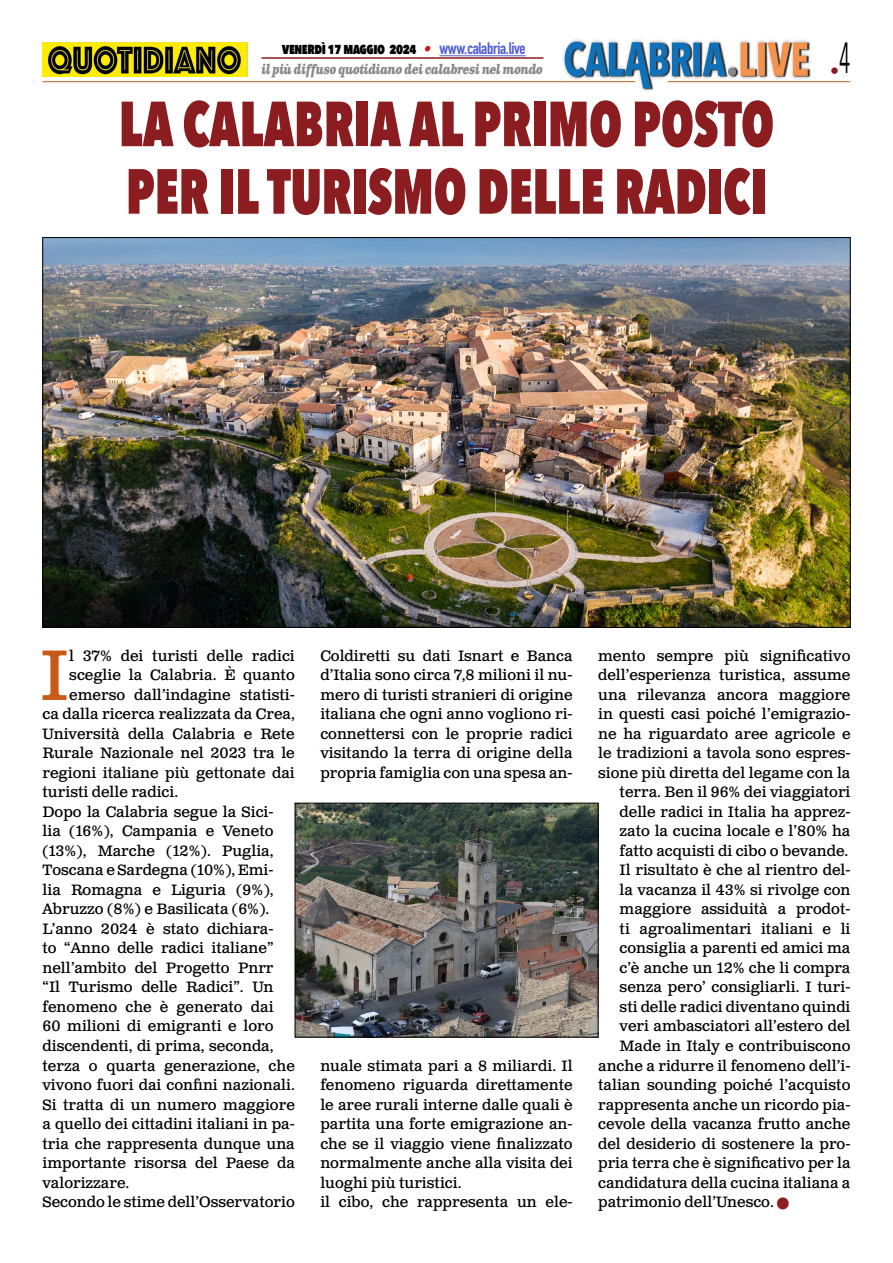
<style>
.page{position:relative;width:893px;height:1263px;background:#fff}
.page>*{position:absolute;margin:0;border:0;box-sizing:border-box;transform-origin:0 0}
.t1{font:71.25px "Clarendon Text Pro";color:#c85a19}
.t2{font:800 63px/67.5px "Avenir Next Condensed";color:#8b1c1f;scale:.81 1}
.t3{font:18px "Avenir Next Condensed";color:#8b1c1f}
.t4{font:15px/19.5px "Clarendon Text Pro";color:#000;text-align:justify}
.t5{font:800 15px "Avenir Next Condensed";letter-spacing:-.03em;color:#000;scale:.9 1}
.t6{font:italic 700 13.5px "Clarendon Text Pro";letter-spacing:-.05em;color:#878787;scale:.79 1}
.s1{font-family:"Clarendon Text Pro";font-weight:700;font-style:italic;color:#ca181a}
.s2{font-family:"DIN Condensed";font-weight:700;font-size:16.5px;color:#4f5cd6}
.s3{color:#8b1c1f}
</style>
<div class="page">
<img style="left:563px;top:39px;width:248px;height:51px">
<hr style="left:43px;top:81px;width:592px;height:1px;background:#c85a19">
<hr style="left:668px;top:81px;width:182px;height:1px;background:#c85a19">
<hr style="left:439px;top:55px;width:87px;height:1px;background:#4f5cd6">
<hr style="left:261px;top:57px;width:282px;height:2px;background:#8b1c1f">
<img style="left:43px;top:42px;width:204px;height:35px">
<img style="left:45px;top:239px;width:803px;height:387px">
<img style="left:297px;top:805px;width:299px;height:230px">
<div style="left:295px;top:803px;width:303px;height:234px;border:1px solid #000"></div>
<p class="t5" style="left:282px;top:39px;width:272px">venerdì 17 maggio 2024 <span class="s1">•</span> <span class="s2">www.calabria.live</span></p>
<p class="t6" style="left:261px;top:61px;width:358px">il più diffuso quotidiano dei calabresi nel mondo</p>
<h2 class="t2" style="left:119px;top:90px;width:810px">LA CALABRIA AL PRIMO POSTO<br>PER IL TURISMO DELLE RADICI</h2>
<p class="t3" style="left:830px;top:55px;width:22px">•<sup>4</sup></p>
<h1 class="t1" style="left:40px;top:632px;width:31px">I</h1>
<p class="t4" style="left:69px;top:647px;width:227px">l 37% dei turisti delle radici</p>
<p class="t4" style="left:69px;top:666px;width:227px">sceglie la Calabria. È quanto</p>
<p class="t4" style="left:69px;top:686px;width:227px">emerso dall’indagine statisti-</p>
<p class="t4" style="left:43px;top:705px;width:254px">ca dalla ricerca realizzata da Crea,</p>
<p class="t4" style="left:43px;top:725px;width:254px">Università della Calabria e Rete</p>
<p class="t4" style="left:43px;top:744px;width:254px">Rurale Nazionale nel 2023 tra le</p>
<p class="t4" style="left:43px;top:764px;width:254px">regioni italiane più gettonate dai</p>
<p class="t4" style="left:43px;top:783px;width:137px">turisti delle radici.</p>
<p class="t4" style="left:43px;top:803px;width:233px">Dopo la Calabria segue la Sici-</p>
<p class="t4" style="left:43px;top:822px;width:233px">lia (16%), Campania e Veneto</p>
<p class="t4" style="left:43px;top:842px;width:233px">(13%), Marche (12%). Puglia,</p>
<p class="t4" style="left:43px;top:861px;width:233px">Toscana e Sardegna (10%), Emi-</p>
<p class="t4" style="left:43px;top:881px;width:233px">lia Romagna e Liguria (9%),</p>
<p class="t4" style="left:43px;top:900px;width:228px">Abruzzo (8%) e Basilicata (6%).</p>
<p class="t4" style="left:43px;top:920px;width:233px">L’anno 2024 è stato dichiara-</p>
<p class="t4" style="left:43px;top:939px;width:233px">to “Anno delle radici italiane”</p>
<p class="t4" style="left:43px;top:959px;width:233px">nell’ambito del Progetto Pnrr</p>
<p class="t4" style="left:43px;top:978px;width:233px">“Il Turismo delle Radici”. Un</p>
<p class="t4" style="left:43px;top:998px;width:233px">fenomeno che è generato dai</p>
<p class="t4" style="left:43px;top:1017px;width:232px">60 milioni di emigranti e loro</p>
<p class="t4" style="left:43px;top:1037px;width:233px">discendenti, di prima, seconda,</p>
<p class="t4" style="left:43px;top:1056px;width:254px">terza o quarta generazione, che</p>
<p class="t4" style="left:43px;top:1076px;width:254px">vivono fuori dai confini nazionali.</p>
<p class="t4" style="left:43px;top:1095px;width:254px">Si tratta di un numero maggiore</p>
<p class="t4" style="left:43px;top:1115px;width:254px">a quello dei cittadini italiani in pa-</p>
<p class="t4" style="left:43px;top:1134px;width:254px">tria che rappresenta dunque una</p>
<p class="t4" style="left:43px;top:1154px;width:254px">importante risorsa del Paese da</p>
<p class="t4" style="left:43px;top:1173px;width:88px">valorizzare.</p>
<p class="t4" style="left:43px;top:1193px;width:254px">Secondo le stime dell’Osservatorio</p>
<p class="t4" style="left:320px;top:647px;width:254px">Coldiretti su dati Isnart e Banca d’Italia sono circa 7,8 milioni il nu&shy;mero di turisti stranieri di origine italiana che ogni anno vogliono ri&shy;connettersi con le proprie radici visitando la terra di origine della propria famiglia con una spesa an-</p>
<p class="t4" style="left:320px;top:1056px;width:254px;text-align:left">nuale stimata pari a 8 miliardi. Il fenomeno riguarda direttamente le aree rurali interne dalle quali è partita una forte emigrazione an&shy;che se il viaggio viene finalizzato normalmente anche alla visita dei luoghi più turistici.<br>il cibo, che rappresenta un ele-</p>
<p class="t4" style="left:598px;top:647px;width:254px">mento sempre più significativo</p>
<p class="t4" style="left:598px;top:666px;width:254px">dell’esperienza turistica, assume</p>
<p class="t4" style="left:598px;top:686px;width:254px">una rilevanza ancora maggiore</p>
<p class="t4" style="left:598px;top:705px;width:254px">in questi casi poiché l’emigrazio-</p>
<p class="t4" style="left:598px;top:725px;width:254px">ne ha riguardato aree agricole e</p>
<p class="t4" style="left:598px;top:744px;width:254px">le tradizioni a tavola sono espres-</p>
<p class="t4" style="left:598px;top:764px;width:254px">sione più diretta del legame con la</p>
<p class="t4" style="left:620px;top:783px;width:232px">terra. Ben il 96% dei viaggiatori</p>
<p class="t4" style="left:620px;top:803px;width:232px">delle radici in Italia ha apprez-</p>
<p class="t4" style="left:620px;top:822px;width:232px">zato la cucina locale e l’80% ha</p>
<p class="t4" style="left:620px;top:842px;width:230px">fatto acquisti di cibo o bevande.</p>
<p class="t4" style="left:620px;top:861px;width:232px">Il risultato è che al rientro del-</p>
<p class="t4" style="left:620px;top:881px;width:232px">la vacanza il 43% si rivolge con</p>
<p class="t4" style="left:620px;top:900px;width:232px">maggiore assiduità a prodot-</p>
<p class="t4" style="left:620px;top:920px;width:232px">ti agroalimentari italiani e li</p>
<p class="t4" style="left:620px;top:939px;width:232px">consiglia a parenti ed amici ma</p>
<p class="t4" style="left:620px;top:959px;width:232px">c’è anche un 12% che li compra</p>
<p class="t4" style="left:620px;top:978px;width:232px">senza pero’ consigliarli. I turi-</p>
<p class="t4" style="left:620px;top:998px;width:232px">sti delle radici diventano quindi</p>
<p class="t4" style="left:620px;top:1017px;width:232px">veri ambasciatori all’estero del</p>
<p class="t4" style="left:620px;top:1037px;width:232px">Made in Italy e contribuiscono</p>
<p class="t4" style="left:598px;top:1056px;width:254px">anche a ridurre il fenomeno dell’i-</p>
<p class="t4" style="left:598px;top:1076px;width:254px">talian sounding poiché l’acquisto</p>
<p class="t4" style="left:598px;top:1095px;width:254px">rappresenta anche un ricordo pia-</p>
<p class="t4" style="left:598px;top:1115px;width:254px">cevole della vacanza frutto anche</p>
<p class="t4" style="left:598px;top:1134px;width:254px">del desiderio di sostenere la pro-</p>
<p class="t4" style="left:598px;top:1154px;width:254px">pria terra che è significativo per la</p>
<p class="t4" style="left:598px;top:1173px;width:254px">candidatura della cucina italiana a</p>
<p class="t4" style="left:598px;top:1193px;width:192px">patrimonio dell’Unesco. <span class="s3">■</span></p>
</div>
